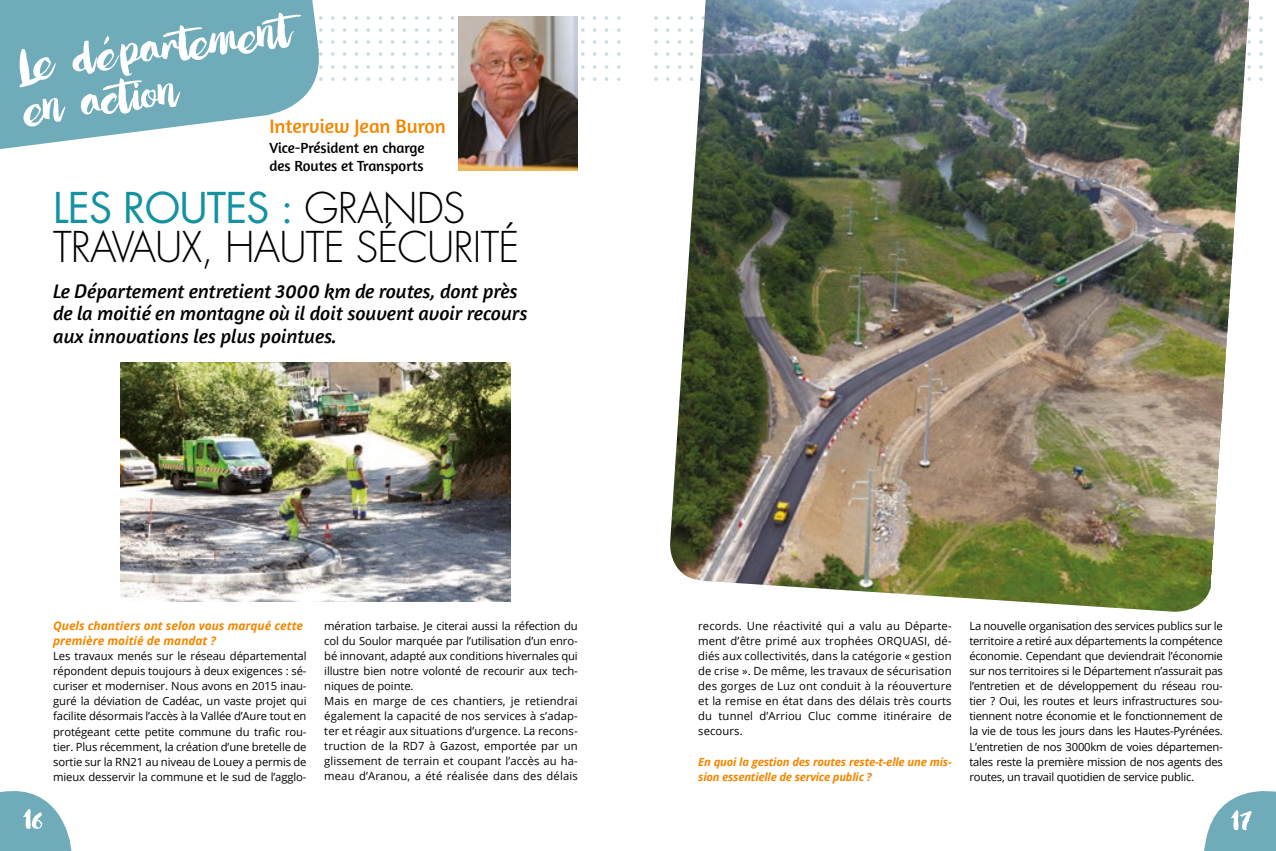
<style>
.page{position:relative;width:1276px;height:851px;background:#fff}
.page>*{position:absolute;margin:0;border:0;box-sizing:border-box;transform-origin:0 0}
.t1{font:80.75px "Love Moment";color:#fff}
.t2{font:51px "Love Moment";color:#fff}
.t3{font:300 41.25px/38.8px "Futura Std";letter-spacing:-.02em;color:#000}
.t4{font:italic 20px/22.5px "Amaranth";color:#000}
.t5{font:20px "Amaranth";color:#f18700}
.t6{font:15px/17.5px "Amaranth";color:#000}
.t7{font:italic 700 11.88px/15px "Open Sans";color:#f18700}
.t8{font:11.25px/15px "Open Sans";letter-spacing:-.01em;color:#000;text-align:justify}
.t9{font:11.25px/15px "Open Sans";letter-spacing:.01em;color:#000}
.t10{font:italic 700 11.25px/15px "Open Sans";letter-spacing:-.02em;color:#f18700}
.s1{font-weight:400;color:#1492a1}
</style>
<div class="page">
<svg style="left:0;top:791px;width:72px;height:59px"></svg>
<svg style="left:1204px;top:791px;width:72px;height:59px"></svg>
<svg style="left:331px;top:52px;width:3px;height:4px"></svg>
<svg style="left:331px;top:40px;width:3px;height:4px"></svg>
<svg style="left:331px;top:65px;width:3px;height:4px"></svg>
<svg style="left:331px;top:28px;width:3px;height:4px"></svg>
<svg style="left:331px;top:16px;width:3px;height:4px"></svg>
<svg style="left:354px;top:52px;width:4px;height:4px"></svg>
<svg style="left:354px;top:77px;width:4px;height:4px"></svg>
<svg style="left:593px;top:52px;width:3px;height:4px"></svg>
<svg style="left:593px;top:77px;width:3px;height:4px"></svg>
<svg style="left:426px;top:52px;width:4px;height:4px"></svg>
<svg style="left:426px;top:77px;width:4px;height:4px"></svg>
<svg style="left:354px;top:40px;width:4px;height:4px"></svg>
<svg style="left:354px;top:65px;width:4px;height:4px"></svg>
<svg style="left:593px;top:40px;width:3px;height:4px"></svg>
<svg style="left:593px;top:65px;width:3px;height:4px"></svg>
<svg style="left:426px;top:40px;width:4px;height:4px"></svg>
<svg style="left:426px;top:65px;width:4px;height:4px"></svg>
<svg style="left:354px;top:28px;width:4px;height:4px"></svg>
<svg style="left:593px;top:28px;width:3px;height:4px"></svg>
<svg style="left:426px;top:28px;width:4px;height:4px"></svg>
<svg style="left:354px;top:16px;width:4px;height:4px"></svg>
<svg style="left:593px;top:16px;width:3px;height:4px"></svg>
<svg style="left:426px;top:16px;width:4px;height:4px"></svg>
<svg style="left:390px;top:52px;width:4px;height:4px"></svg>
<svg style="left:390px;top:77px;width:4px;height:4px"></svg>
<svg style="left:390px;top:40px;width:4px;height:4px"></svg>
<svg style="left:390px;top:65px;width:4px;height:4px"></svg>
<svg style="left:390px;top:28px;width:4px;height:4px"></svg>
<svg style="left:390px;top:16px;width:4px;height:4px"></svg>
<svg style="left:343px;top:52px;width:3px;height:4px"></svg>
<svg style="left:343px;top:77px;width:3px;height:4px"></svg>
<svg style="left:415px;top:52px;width:3px;height:4px"></svg>
<svg style="left:415px;top:77px;width:3px;height:4px"></svg>
<svg style="left:343px;top:40px;width:3px;height:4px"></svg>
<svg style="left:343px;top:65px;width:3px;height:4px"></svg>
<svg style="left:581px;top:40px;width:3px;height:4px"></svg>
<svg style="left:415px;top:40px;width:3px;height:4px"></svg>
<svg style="left:415px;top:65px;width:3px;height:4px"></svg>
<svg style="left:343px;top:28px;width:3px;height:4px"></svg>
<svg style="left:415px;top:28px;width:3px;height:4px"></svg>
<svg style="left:343px;top:16px;width:3px;height:4px"></svg>
<svg style="left:415px;top:16px;width:3px;height:4px"></svg>
<svg style="left:379px;top:52px;width:3px;height:4px"></svg>
<svg style="left:379px;top:77px;width:3px;height:4px"></svg>
<svg style="left:451px;top:52px;width:3px;height:4px"></svg>
<svg style="left:451px;top:77px;width:3px;height:4px"></svg>
<svg style="left:379px;top:40px;width:3px;height:4px"></svg>
<svg style="left:379px;top:65px;width:3px;height:4px"></svg>
<svg style="left:617px;top:40px;width:3px;height:4px"></svg>
<svg style="left:451px;top:40px;width:3px;height:4px"></svg>
<svg style="left:451px;top:65px;width:3px;height:4px"></svg>
<svg style="left:379px;top:28px;width:3px;height:4px"></svg>
<svg style="left:451px;top:28px;width:3px;height:4px"></svg>
<svg style="left:379px;top:16px;width:3px;height:4px"></svg>
<svg style="left:451px;top:16px;width:3px;height:4px"></svg>
<svg style="left:366px;top:52px;width:4px;height:4px"></svg>
<svg style="left:366px;top:77px;width:4px;height:4px"></svg>
<svg style="left:604px;top:52px;width:4px;height:4px"></svg>
<svg style="left:604px;top:77px;width:4px;height:4px"></svg>
<svg style="left:438px;top:52px;width:4px;height:4px"></svg>
<svg style="left:438px;top:77px;width:4px;height:4px"></svg>
<svg style="left:366px;top:40px;width:4px;height:4px"></svg>
<svg style="left:366px;top:65px;width:4px;height:4px"></svg>
<svg style="left:604px;top:40px;width:4px;height:4px"></svg>
<svg style="left:604px;top:65px;width:4px;height:4px"></svg>
<svg style="left:438px;top:40px;width:4px;height:4px"></svg>
<svg style="left:438px;top:65px;width:4px;height:4px"></svg>
<svg style="left:366px;top:28px;width:4px;height:4px"></svg>
<svg style="left:604px;top:28px;width:4px;height:4px"></svg>
<svg style="left:438px;top:28px;width:4px;height:4px"></svg>
<svg style="left:366px;top:16px;width:4px;height:4px"></svg>
<svg style="left:604px;top:16px;width:4px;height:4px"></svg>
<svg style="left:438px;top:16px;width:4px;height:4px"></svg>
<svg style="left:402px;top:52px;width:4px;height:4px"></svg>
<svg style="left:402px;top:77px;width:4px;height:4px"></svg>
<svg style="left:402px;top:40px;width:4px;height:4px"></svg>
<svg style="left:402px;top:65px;width:4px;height:4px"></svg>
<svg style="left:402px;top:28px;width:4px;height:4px"></svg>
<svg style="left:402px;top:16px;width:4px;height:4px"></svg>
<svg style="left:654px;top:52px;width:4px;height:4px"></svg>
<svg style="left:654px;top:77px;width:4px;height:4px"></svg>
<svg style="left:654px;top:40px;width:4px;height:4px"></svg>
<svg style="left:654px;top:65px;width:4px;height:4px"></svg>
<svg style="left:654px;top:28px;width:4px;height:4px"></svg>
<svg style="left:654px;top:16px;width:4px;height:4px"></svg>
<svg style="left:666px;top:40px;width:3px;height:4px"></svg>
<img style="left:121px;top:362px;width:389px;height:239px">
<img style="left:670px;top:0;width:579px;height:612px">
<img style="left:459px;top:17px;width:119px;height:153px">
<svg style="left:0;top:0;width:323px;height:149px;fill:#6fabb8"></svg>
<h1 class="t1" style="left:11px;top:20px;width:282px;rotate:-7deg">Le département</h1>
<h1 class="t1" style="left:17px;top:65px;width:160px;rotate:-7deg">en action</h1>
<h3 class="t5" style="left:269px;top:115px;width:178px">Interview Jean Buron</h3>
<h3 class="t6" style="left:269px;top:139px;width:157px">Vice-Président en charge des Routes et Transports</h3>
<h3 class="t3" style="left:53px;top:190px;width:468px"><span class="s1">LES ROUTES :</span> GRANDS<br>TRAVAUX, HAUTE SÉCURITÉ</h3>
<h3 class="t4" style="left:53px;top:280px;width:476px">Le Département entretient 3000 km de routes, dont près de la moitié en montagne où il doit souvent avoir recours aux innovations les plus pointues.</h3>
<p class="t7" style="left:53px;top:618px;width:251px">Quels chantiers ont selon vous marqué cette première moitié de mandat ?</p>
<p class="t8" style="left:53px;top:648px;width:255px">Les travaux menés sur le réseau départemental répondent depuis toujours à deux exigences : sé&shy;curiser et moderniser. Nous avons en 2015 inau&shy;guré la déviation de Cadéac, un vaste projet qui facilite désormais l’accès à la Vallée d’Aure tout en protégeant cette petite commune du trafic rou&shy;tier. Plus récemment, la création d’une bretelle de sortie sur la RN21 au niveau de Louey a permis de mieux desservir la commune et le sud de l’agglo-</p>
<p class="t9" style="left:324px;top:618px;width:255px">mération tarbaise. Je citerai aussi la réfection du col du Soulor marquée par l’utilisation d’un enro&shy;bé innovant, adapté aux conditions hivernales qui illustre bien notre volonté de recourir aux tech&shy;niques de pointe.<br>Mais en marge de ces chantiers, je retiendrai également la capacité de nos services à s’adap&shy;ter et réagir aux situations d’urgence. La recons&shy;truction de la RD7 à Gazost, emportée par un glissement de terrain et coupant l’accès au ha&shy;meau d’Aranou, a été réalisée dans des délais</p>
<p class="t8" style="left:698px;top:618px;width:255px">records. Une réactivité qui a valu au Départe&shy;ment d’être primé aux trophées ORQUASI, dé&shy;diés aux collectivités, dans la catégorie « gestion de crise ». De même, les travaux de sécurisation des gorges de Luz ont conduit à la réouverture et la remise en état dans des délais très courts du tunnel d’Arriou Cluc comme itinéraire de secours.</p>
<p class="t10" style="left:698px;top:753px;width:255px">En quoi la gestion des routes reste-t-elle une mis&shy;sion essentielle de service public ?</p>
<p class="t8" style="left:969px;top:618px;width:255px">La nouvelle organisation des services publics sur le territoire a retiré aux départements la compétence économie. Cependant que deviendrait l’économie sur nos territoires si le Département n’assurait pas l’entretien et de développement du réseau rou&shy;tier ? Oui, les routes et leurs infrastructures sou&shy;tiennent notre économie et le fonctionnement de la vie de tous les jours dans les Hautes-Pyrénées.<br>L’entretien de nos 3000km de voies départemen&shy;tales reste la première mission de nos agents des routes, un travail quotidien de service public.</p>
<h2 class="t2" style="left:23px;top:790px;width:22px">16</h2>
<h2 class="t2" style="left:1230px;top:791px;width:24px">17</h2>
</div>
